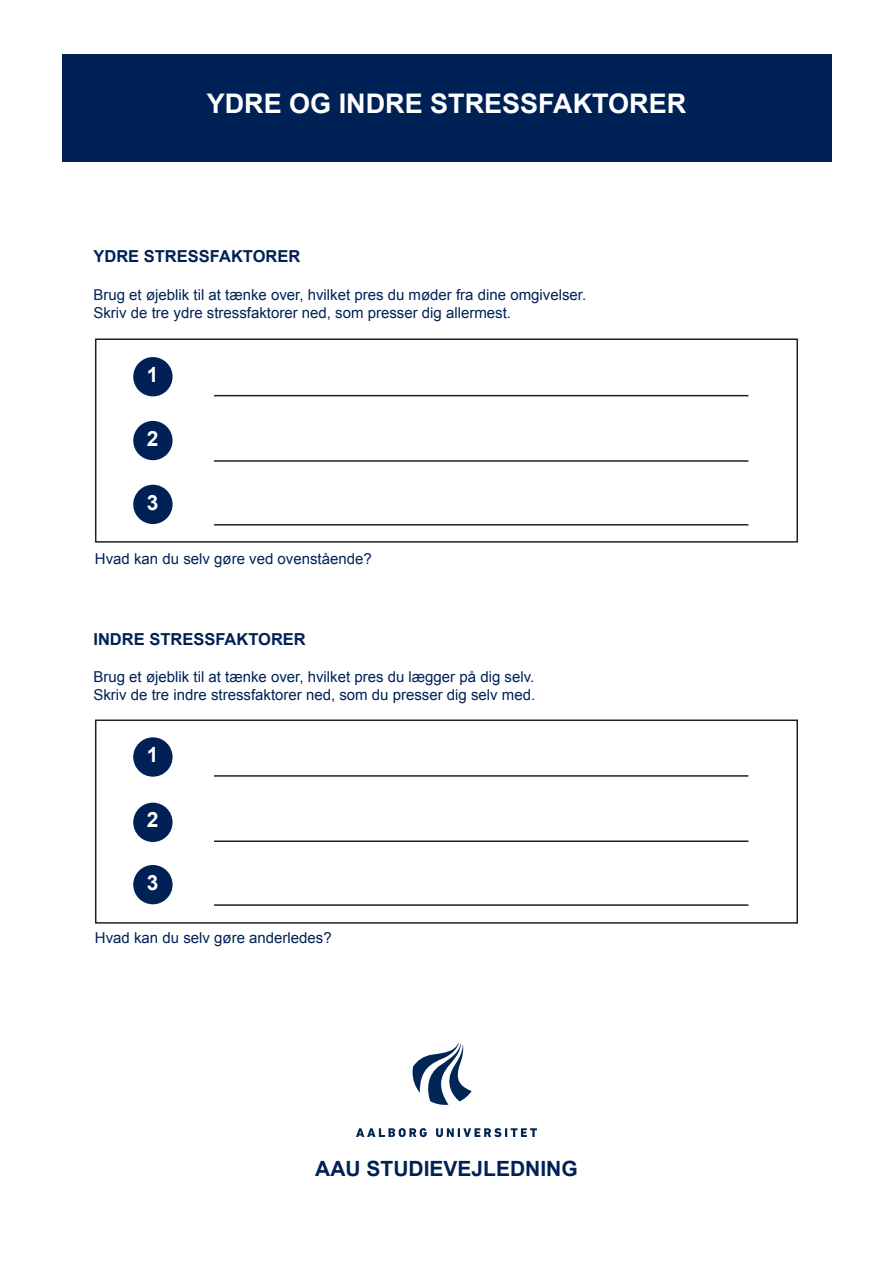
<style>
.page{position:relative;width:893px;height:1263px;background:#fff}
.page>*{position:absolute;margin:0;border:0;box-sizing:border-box;transform-origin:0 0}
.t1{font:700 27px "Arial";color:#fff}
.t2{font:700 21px "Arial";color:#002156}
.t3{font:700 21px "Arial";color:#fff}
.t4{font:700 16.5px "Arial";color:#002156}
.t5{font:15px/18px "Arial";color:#002156}
</style>
<div class="page">
<div style="left:62px;top:54px;width:769px;height:108px;background:#002156"></div>
<div style="left:95px;top:338px;width:703px;height:205px;border:2px solid #231f20"></div>
<div style="left:95px;top:719px;width:703px;height:205px;border:2px solid #231f20"></div>
<svg style="left:356px;top:1128px;width:71px;height:9px"></svg>
<svg style="left:436px;top:1128px;width:101px;height:9px"></svg>
<svg style="left:413px;top:1042px;width:59px;height:63px"></svg>
<hr style="left:214px;top:395px;width:534px;height:1px;background:#231f20">
<hr style="left:214px;top:775px;width:534px;height:2px;background:#231f20">
<hr style="left:214px;top:460px;width:534px;height:2px;background:#231f20">
<hr style="left:214px;top:840px;width:534px;height:2px;background:#231f20">
<hr style="left:214px;top:524px;width:534px;height:1px;background:#231f20">
<hr style="left:214px;top:904px;width:534px;height:2px;background:#231f20">
<div style="left:133px;top:357px;width:40px;height:39px;background:#002156;border-radius:50%"></div>
<div style="left:133px;top:737px;width:40px;height:40px;background:#002156;border-radius:50%"></div>
<div style="left:133px;top:421px;width:40px;height:39px;background:#002156;border-radius:50%"></div>
<div style="left:133px;top:803px;width:40px;height:39px;background:#002156;border-radius:50%"></div>
<div style="left:133px;top:485px;width:40px;height:39px;background:#002156;border-radius:50%"></div>
<div style="left:133px;top:865px;width:40px;height:39px;background:#002156;border-radius:50%"></div>
<p class="t1" style="left:207px;top:86px;width:481px">YDRE OG INDRE STRESSFAKTORER</p>
<p class="t4" style="left:93px;top:245px;width:208px">YDRE STRESSFAKTORER</p>
<p class="t5" style="left:93px;top:286px;width:494px">Brug et øjeblik til at tænke over, hvilket pres du møder fra dine omgivelser.<br>Skriv de tre ydre stressfaktorer ned, som presser dig allermest.</p>
<p class="t3" style="left:147px;top:361px;width:13px">1</p>
<p class="t3" style="left:147px;top:424px;width:13px">2</p>
<p class="t3" style="left:147px;top:488px;width:13px">3</p>
<p class="t5" style="left:95px;top:550px;width:278px">Hvad kan du selv gøre ved ovenstående?</p>
<p class="t4" style="left:93px;top:628px;width:214px">INDRE STRESSFAKTORER</p>
<p class="t5" style="left:93px;top:668px;width:443px">Brug et øjeblik til at tænke over, hvilket pres du lægger på dig selv.<br>Skriv de tre indre stressfaktorer ned, som du presser dig selv med.</p>
<p class="t3" style="left:147px;top:741px;width:13px">1</p>
<p class="t3" style="left:147px;top:806px;width:13px">2</p>
<p class="t3" style="left:147px;top:869px;width:13px">3</p>
<p class="t5" style="left:95px;top:928px;width:238px">Hvad kan du selv gøre anderledes?</p>
<p class="t2" style="left:315px;top:1155px;width:264px">AAU STUDIEVEJLEDNING</p>
</div>
